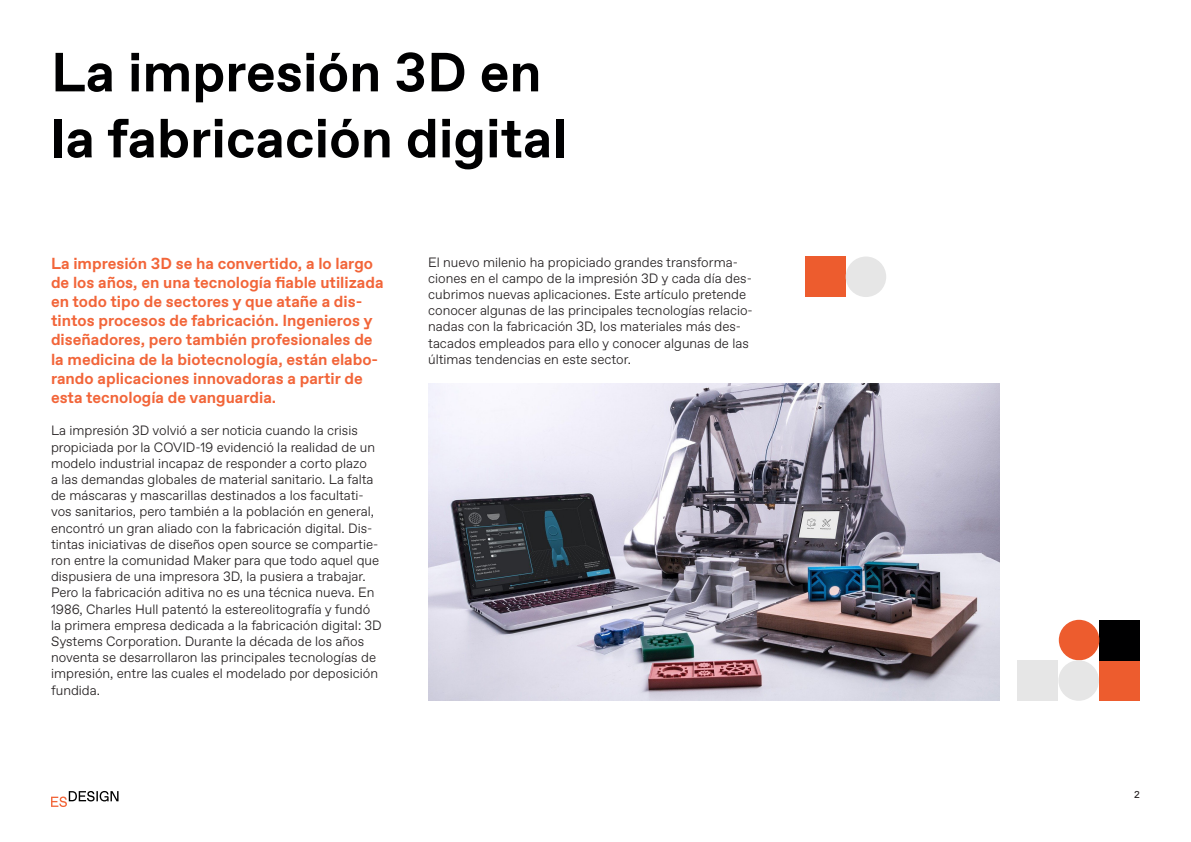
<style>
.page{position:relative;width:1191px;height:842px;background:#fff}
.page>*{position:absolute;margin:0;border:0;box-sizing:border-box;transform-origin:0 0}
.t1{font:700 55px/66px "Favorit";color:#000001}
.t2{font:700 16px/19.2px "Favorit";color:#f26539}
.t3{font:300 13.5px/16.2px "Favorit";color:#231f20}
.t4{font:10px "Favorit";color:#231f20}
</style>
<div class="page">
<div style="left:1099px;top:660px;width:41px;height:41px;background:#ed5c2e"></div>
<div style="left:1017px;top:660px;width:40px;height:41px;background:#e6e6e6"></div>
<div style="left:1099px;top:620px;width:41px;height:40px;background:#000001"></div>
<svg style="left:51px;top:791px;width:67px;height:16px"></svg>
<div style="left:1058px;top:620px;width:41px;height:40px;background:#ed5c2e;border-radius:50%"></div>
<div style="left:1058px;top:660px;width:41px;height:41px;background:#e6e6e6;border-radius:50%"></div>
<div style="left:805px;top:257px;width:40px;height:40px;background:#ed5c2e"></div>
<div style="left:845px;top:257px;width:41px;height:40px;background:#e6e6e6;border-radius:50%"></div>
<img style="left:429px;top:384px;width:570px;height:316px">
<p class="t1" style="left:51px;top:39px;width:517px">La impresión 3D en la fabricación digital</p>
<p class="t2" style="left:51px;top:253px;width:334px">La impresión 3D se ha convertido, a lo largo de los años, en una tecnología fiable utilizada en todo tipo de sectores y que atañe a dis&shy;tintos procesos de fabricación. Ingenieros y diseñadores, pero también profesionales de la medicina de la biotecnología, están elabo&shy;rando aplicaciones innovadoras a partir de esta tecnología de vanguardia.</p>
<p class="t3" style="left:51px;top:422px;width:330px">La impresión 3D volvió a ser noticia cuando la crisis propiciada por la COVID-19 evidenció la realidad de un modelo industrial incapaz de responder a corto plazo<br>a las demandas globales de material sanitario. La falta de máscaras y mascarillas destinados a los facultati&shy;vos sanitarios, pero también a la población en general, encontró un gran aliado con la fabricación digital. Dis&shy;tintas iniciativas de diseños open source se compartie&shy;ron entre la comunidad Maker para que todo aquel que dispusiera de una impresora 3D, la pusiera a trabajar.</p>
<p class="t3" style="left:51px;top:584px;width:332px">Pero la fabricación aditiva no es una técnica nueva. En 1986, Charles Hull patentó la estereolitografía y fundó la primera empresa dedicada a la fabricación digital: 3D Systems Corporation. Durante la década de los años noventa se desarrollaron las principales tecnologías de impresión, entre las cuales el modelado por deposición fundida.</p>
<p class="t3" style="left:428px;top:253px;width:326px">El nuevo milenio ha propiciado grandes transforma&shy;ciones en el campo de la impresión 3D y cada día des&shy;cubrimos nuevas aplicaciones. Este artículo pretende conocer algunas de las principales tecnologías relacio&shy;nadas con la fabricación 3D, los materiales más des&shy;tacados empleados para ello y conocer algunas de las últimas tendencias en este sector.</p>
<p class="t4" style="left:1134px;top:788px;width:7px">2</p>
</div>
